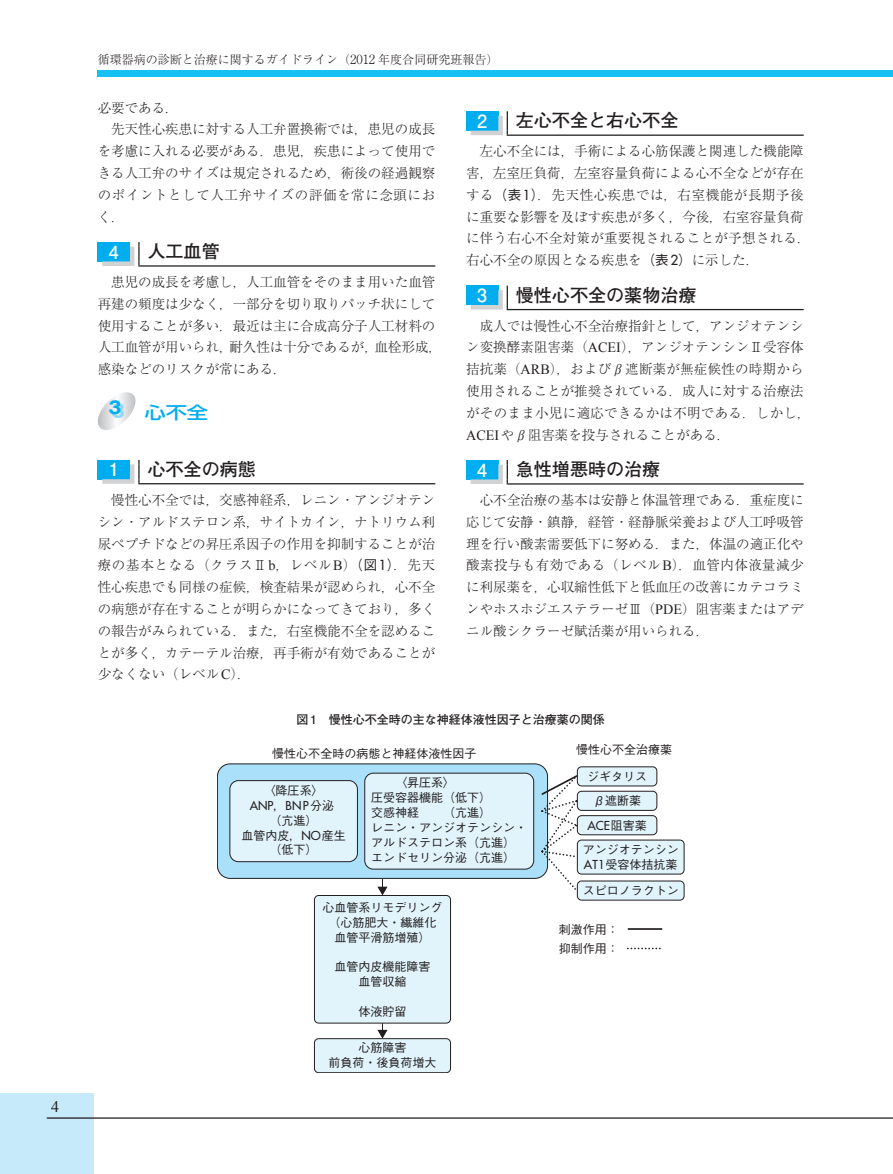
<style>
.page{position:relative;width:893px;height:1174px;background:#fff}
.page>*{position:absolute;margin:0;border:0;box-sizing:border-box;transform-origin:0 0}
.t1{font:700 18px "Futo Go B101 Pro";color:#231f20}
.t2{font:700 18px "Futo Go B101 Pro";color:#fff}
.t3{font:500 16.95px "Shin Go Pro";color:#00aeef;scale:1.25 1}
.t4{font:700 16.95px "Gothic MB101 Pro";color:#00aeef}
.t5{font:15.9px "Times New Roman";color:#231f20}
.t6{font:300 13.5px/21.8px "Ryumin Pro";color:#231f20}
.t7{font:300 13.5px "Ryumin Pro";letter-spacing:.045em;color:#231f20}
.t8{font:500 12px/14.9px "Gothic BBB Pro";color:#231f20;text-align:center}
.t9{font:300 12px "Ryumin Pro";color:#231f20}
.t10{font:700 12px "Futo Go B101 Pro";color:#231f20}
.t11{font:500 12px "Futura Std";color:#231f20}
.s1{font-size:12.6px}
.s2{font-family:"Gothic BBB Pro";font-weight:500}
.s3{font-family:"Futura Std";font-weight:500}
.s4{font-family:"Times New Roman";font-weight:400;font-size:14.1px}
.s5{font-family:"Gothic BBB Pro"}
.s6{font-family:"Futura Std"}
</style>
<div class="page">
<div style="left:0;top:1093px;width:94px;height:81px;background:#c6eafa"></div>
<div style="left:98px;top:70px;width:795px;height:7px;background:#15c0f2"></div>
<hr style="left:47px;top:1117px;width:846px;height:1px;background:#231f20">
<div style="left:466px;top:111px;width:32px;height:20px;background:#00aeef"></div>
<svg style="left:471px;top:111px;width:37px;height:24px"></svg>
<hr style="left:507px;top:134px;width:297px;height:2px;background:#231f20">
<div style="left:466px;top:286px;width:32px;height:19px;background:#00aeef"></div>
<svg style="left:471px;top:286px;width:37px;height:23px"></svg>
<hr style="left:507px;top:309px;width:297px;height:1px;background:#231f20">
<div style="left:466px;top:460px;width:32px;height:19px;background:#00aeef"></div>
<svg style="left:471px;top:460px;width:37px;height:24px"></svg>
<hr style="left:507px;top:483px;width:297px;height:1px;background:#231f20">
<div style="left:98px;top:242px;width:32px;height:19px;background:#00aeef"></div>
<svg style="left:102px;top:242px;width:38px;height:24px"></svg>
<hr style="left:138px;top:265px;width:297px;height:2px;background:#231f20">
<svg style="left:97px;top:392px;width:39px;height:38px"></svg>
<svg style="left:112px;top:403px;width:12px;height:14px"></svg>
<div style="left:98px;top:460px;width:32px;height:19px;background:#00aeef"></div>
<svg style="left:102px;top:460px;width:38px;height:24px"></svg>
<hr style="left:138px;top:483px;width:297px;height:1px;background:#231f20">
<hr style="left:382px;top:997px;width:1px;height:34px;background:#231f20">
<svg style="left:377px;top:1029px;width:11px;height:9px"></svg>
<div style="left:314px;top:895px;width:136px;height:128px;background:#e1f4fc;border-radius:4px"></div>
<div style="left:314px;top:895px;width:137px;height:128px;border:1px solid #231f20;border-radius:4px"></div>
<div style="left:314px;top:1038px;width:136px;height:34px;background:#e1f4fc;border-radius:4px"></div>
<div style="left:314px;top:1038px;width:137px;height:35px;border:1px solid #231f20;border-radius:4px"></div>
<div style="left:217px;top:764px;width:331px;height:114px;background:#aae0f9;border-radius:13px"></div>
<div style="left:217px;top:763px;width:331px;height:115px;border:1px solid #231f20;border-radius:13px"></div>
<div style="left:230px;top:780px;width:127px;height:81px;background:#e1f4fc;border-radius:9px"></div>
<div style="left:230px;top:780px;width:128px;height:82px;border:1px solid #231f20;border-radius:9px"></div>
<svg style="left:364px;top:766px;width:320px;height:134px"></svg>
<hr style="left:628px;top:928px;width:34px;height:2px;background:#231f20">
<svg style="left:628px;top:947px;width:33px;height:2px"></svg>
<svg style="left:540px;top:773px;width:39px;height:120px"></svg>
<p class="t5" style="left:51px;top:1095px;width:9px">4</p>
<p class="t9" style="left:98px;top:51px;width:402px">循環器病の診断と治療に関するガイドライン（<span class="s1">2012</span> 年度合同研究班報告）</p>
<p class="t6" style="left:98px;top:95px;width:82px">必要である．</p>
<p class="t6" style="left:111px;top:117px;width:326px">先天性心疾患に対する人工弁置換術では，患児の成長</p>
<p class="t6" style="left:98px;top:139px;width:339px">を考慮に入れる必要がある．患児，疾患によって使用で</p>
<p class="t6" style="left:98px;top:161px;width:339px">きる人工弁のサイズは規定されるため，術後の経過観察</p>
<p class="t7" style="left:98px;top:184px;width:339px">のポイントとして人工弁サイズの評価を常に念頭にお</p>
<p class="t6" style="left:98px;top:204px;width:28px">く．</p>
<h1 class="t2" style="left:109px;top:237px;width:12px">4</h1>
<h1 class="t1" style="left:147px;top:237px;width:74px">人工血管</h1>
<p class="t6" style="left:98px;top:270px;width:346px;text-indent:14px">患児の成長を考慮し，人工血管をそのまま用いた血管再建の頻度は少なく，一部分を切り取りパッチ状にして使用することが多い．最近は主に合成高分子人工材料の人工血管が用いられ，耐久性は十分であるが，血栓形成，感染などのリスクが常にある．</p>
<p class="t4" style="left:108px;top:393px;width:14px">3</p>
<p class="t3" style="left:144px;top:398px;width:53px">心不全</p>
<h1 class="t2" style="left:477px;top:107px;width:12px">2</h1>
<h1 class="t1" style="left:516px;top:106px;width:164px">左心不全と右心不全</h1>
<p class="t6" style="left:466px;top:139px;width:346px;text-indent:14px">左心不全には，手術による心筋保護と関連した機能障害，左室圧負荷，左室容量負荷による心不全などが存在する<span class="s2">（表</span><span class="s3">1</span><span class="s2">）</span>．先天性心疾患では，右室機能が長期予後に重要な影響を及ぼす疾患が多く，今後，右室容量負荷に伴う右心不全対策が重要視されることが予想される．右心不全の原因となる疾患を<span class="s2">（表</span><span class="s3">2</span><span class="s2">）</span>に示した．</p>
<h1 class="t2" style="left:477px;top:281px;width:12px">3</h1>
<h1 class="t1" style="left:516px;top:280px;width:182px">慢性心不全の薬物治療</h1>
<p class="t6" style="left:466px;top:313px;width:346px;text-indent:14px">成人では慢性心不全治療指針として，アンジオテンシン変換酵素阻害薬（<span class="s4">ACEI</span>），アンジオテンシンⅡ受容体拮抗薬（<span class="s4">ARB</span>），およびβ遮断薬が無症候性の時期から使用されることが推奨されている．成人に対する治療法がそのまま小児に適応できるかは不明である．しかし，<br><span class="s4">ACEI</span>やβ阻害薬を投与されることがある．</p>
<h1 class="t2" style="left:477px;top:455px;width:12px">4</h1>
<h1 class="t1" style="left:516px;top:455px;width:146px">急性増悪時の治療</h1>
<p class="t6" style="left:466px;top:488px;width:339px;text-align:justify;text-indent:14px">心不全治療の基本は安静と体温管理である．重症度に応じて安静・鎮静，経管・経静脈栄養および人工呼吸管理を行い酸素需要低下に努める．また，体温の適正化や酸素投与も有効である（レベル<span class="s4">B</span>）．血管内体液量減少に利尿薬を，心収縮性低下と低血圧の改善にカテコラミンやホスホジエステラーゼⅢ（<span class="s4">PDE</span>）阻害薬またはアデニル酸シクラーゼ賦活薬が用いられる．</p>
<h1 class="t2" style="left:109px;top:455px;width:12px">1</h1>
<h1 class="t1" style="left:147px;top:454px;width:110px">心不全の病態</h1>
<p class="t6" style="left:98px;top:488px;width:339px;text-align:justify;text-indent:14px">慢性心不全では，交感神経系，レニン・アンジオテンシン・アルドステロン系，サイトカイン，ナトリウム利尿ペプチドなどの昇圧系因子の作用を抑制することが治療の基本となる（クラスⅡ<span class="s4">b</span>，レベル<span class="s4">B</span>）<span class="s2">（図</span><span class="s3">1</span><span class="s2">）</span>．先天性心疾患でも同様の症候，検査結果が認められ，心不全の病態が存在することが明らかになってきており，多くの報告がみられている．また，右室機能不全を認めることが多く，カテーテル治療，再手術が有効であることが少なくない（レベル<span class="s4">C</span>）．</p>
<p class="t10" style="left:296px;top:710px;width:310px">図1　慢性心不全時の主な神経体液性因子と治療薬の関係</p>
<p class="t8" style="left:272px;top:744px;width:206px">慢性心不全時の病態と神経体液性因子</p>
<p class="t8" style="left:264px;top:781px;width:62px">〈降圧系〉</p>
<p class="t11" style="left:250px;top:798px;width:86px">ANP<span class="s5">，</span>BNP<span class="s5">分泌</span></p>
<p class="t8" style="left:241px;top:811px;width:106px">（亢進）<br>血管内皮，<span class="s6">NO</span>産生（低下）</p>
<p class="t8" style="left:371px;top:774px;width:122px;text-align:left;text-indent:24px">〈昇圧系〉<br>圧受容器機能（低下）交感神経</p>
<p class="t8" style="left:371px;top:803px;width:158px;text-align:left;text-indent:72px">（亢進）<br>レニン・アンジオテンシン・アルドステロン系（亢進）エンドセリン分泌（亢進）</p>
<p class="t8" style="left:322px;top:898px;width:122px">心血管系リモデリング（心筋肥大・繊維化血管平滑筋増殖）</p>
<p class="t8" style="left:334px;top:958px;width:98px">血管内皮機能障害血管収縮</p>
<p class="t8" style="left:358px;top:1002px;width:50px">体液貯留</p>
<p class="t8" style="left:328px;top:1038px;width:110px">心筋障害<br>前負荷・後負荷増大</p>
<p class="t8" style="left:576px;top:740px;width:98px">慢性心不全治療薬</p>
<p class="t8" style="left:587px;top:762px;width:62px;line-height:24.5px">ジギタリスβ遮断薬</p>
<p class="t11" style="left:587px;top:818px;width:61px">ACE<span class="s5">阻害薬</span></p>
<p class="t8" style="left:583px;top:840px;width:98px;text-align:left">アンジオテンシン<br><span class="s6">AT1</span>受容体拮抗薬</p>
<p class="t8" style="left:583px;top:881px;width:98px">スピロノラクトン</p>
<p class="t8" style="left:559px;top:919px;width:62px;line-height:18.5px;text-align:left">刺激作用：抑制作用：</p>
</div>
